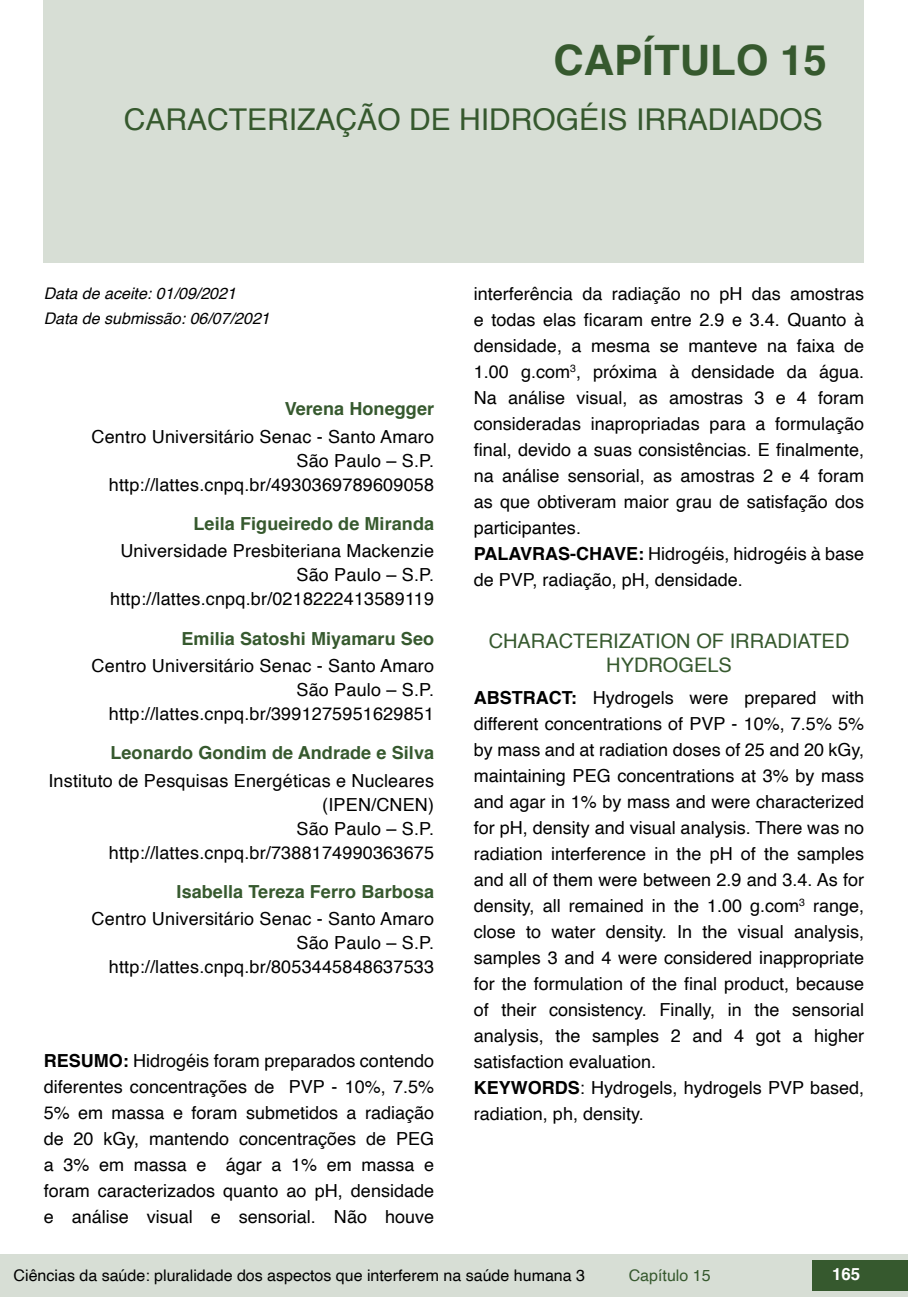
<style>
.page{position:relative;width:908px;height:1304px;background:#fff}
.page>*{position:absolute;margin:0;border:0;box-sizing:border-box;transform-origin:0 0}
.t1{font:700 42px "Helvetica";color:#36592e}
.t2{font:30px "Helvetica";color:#36592e}
.t3{font:20px/24px "Helvetica";color:#36592e;text-align:center}
.t4{font:18px/26px "Helvetica";color:#000;text-align:right}
.t5{font:700 18px "Helvetica";letter-spacing:.005em;color:#36592e}
.t6{font:700 16.8px "Helvetica";color:#fff}
.t7{font:16px "Helvetica";color:#000}
.t8{font:italic 16px "Helvetica";color:#000}
.t9{font:16px "Helvetica";color:#36592e}
.s1{font-weight:700}
</style>
<div class="page">
<div style="left:0;top:1254px;width:906px;height:43px;background:#d7ded5"></div>
<div style="left:812px;top:1261px;width:95px;height:30px;background:#36592e"></div>
<div style="left:44px;top:0;width:819px;height:263px;background:#d7ded5"></div>
<h1 class="t1" style="left:553px;top:26px;width:275px">CAPÍTULO 15</h1>
<h2 class="t2" style="left:124px;top:96px;width:700px">CARACTERIZAÇÃO DE HIDROGÉIS IRRADIADOS</h2>
<p class="t8" style="left:44px;top:280px;width:194px">Data de aceite: 01/09/2021</p>
<p class="t8" style="left:44px;top:306px;width:227px">Data de submissão: 06/07/2021</p>
<p class="t5" style="left:284px;top:395px;width:151px">Verena Honegger</p>
<p class="t4" style="left:92px;top:425px;width:344px;line-height:24px">Centro Universitário Senac - Santo Amaro<br>São Paulo – S.P. http://lattes.cnpq.br/4930369789609058</p>
<p class="t5" style="left:193px;top:509px;width:242px">Leila Figueiredo de Miranda</p>
<p class="t4" style="left:110px;top:540px;width:325px;line-height:24px">Universidade Presbiteriana Mackenzie<br>São Paulo – S.P. http://lattes.cnpq.br/0218222413589119</p>
<p class="t5" style="left:181px;top:624px;width:254px">Emilia Satoshi Miyamaru Seo</p>
<p class="t4" style="left:92px;top:654px;width:344px;line-height:24px">Centro Universitário Senac - Santo Amaro<br>São Paulo – S.P. http://lattes.cnpq.br/3991275951629851</p>
<p class="t5" style="left:110px;top:739px;width:325px">Leonardo Gondim de Andrade e Silva</p>
<p class="t4" style="left:48px;top:769px;width:387px;line-height:24px">Instituto de Pesquisas Energéticas e Nucleares (IPEN/CNEN)<br>São Paulo – S.P. http://lattes.cnpq.br/7388174990363675</p>
<p class="t5" style="left:176px;top:877px;width:259px">Isabella Tereza Ferro Barbosa</p>
<p class="t4" style="left:92px;top:908px;width:344px;line-height:24px">Centro Universitário Senac - Santo Amaro<br>São Paulo – S.P. http://lattes.cnpq.br/8053445848637533</p>
<p class="t4" style="left:44px;top:1049px;width:392px;text-align:justify"><span class="s1">RESUMO:</span> Hidrogéis foram preparados contendo diferentes concentrações de PVP - 10%, 7.5% 5% em massa e foram submetidos a radiação de 20 kGy, mantendo concentrações de PEG a 3% em massa e ágar a 1% em massa e foram caracterizados quanto ao pH, densidade e análise visual e sensorial. Não houve</p>
<p class="t4" style="left:473px;top:281px;width:392px;text-align:left">interferência da radiação no pH das amostras e todas elas ficaram entre 2.9 e 3.4. Quanto à densidade, a mesma se manteve na faixa de 1.00 g.com<sup>3</sup>, próxima à densidade da água.<br>Na análise visual, as amostras 3 e 4 foram consideradas inapropriadas para a formulação final, devido a suas consistências. E finalmente, na análise sensorial, as amostras 2 e 4 foram as que obtiveram maior grau de satisfação dos participantes.<br><span class="s1">PALAVRAS-CHAVE:</span> Hidrogéis, hidrogéis à base de PVP, radiação, pH, densidade.</p>
<p class="t3" style="left:488px;top:630px;width:362px">CHARACTERIZATION OF IRRADIATED<br>HYDROGELS</p>
<p class="t4" style="left:473px;top:685px;width:392px;text-align:left"><span class="s1">ABSTRACT:</span> Hydrogels were prepared with different concentrations of PVP - 10%, 7.5% 5% by mass and at radiation doses of 25 and 20 kGy, maintaining PEG concentrations at 3% by mass and agar in 1% by mass and were characterized for pH, density and visual analysis. There was no radiation interference in the pH of the samples and all of them were between 2.9 and 3.4. As for density, all remained in the 1.00 g.com<sup>3</sup> range, close to water density. In the visual analysis, samples 3 and 4 were considered inappropriate for the formulation of the final product, because of their consistency. Finally, in the sensorial analysis, the samples 2 and 4 got a higher satisfaction evaluation.<br><span class="s1">KEYWORDS</span>: Hydrogels, hydrogels PVP based, radiation, ph, density.</p>
<p class="t7" style="left:14px;top:1263px;width:572px">Ciências da saúde: pluralidade dos aspectos que interferem na saúde humana 3</p>
<p class="t9" style="left:628px;top:1263px;width:83px">Capítulo 15</p>
<p class="t6" style="left:831px;top:1261px;width:30px">165</p>
</div>
